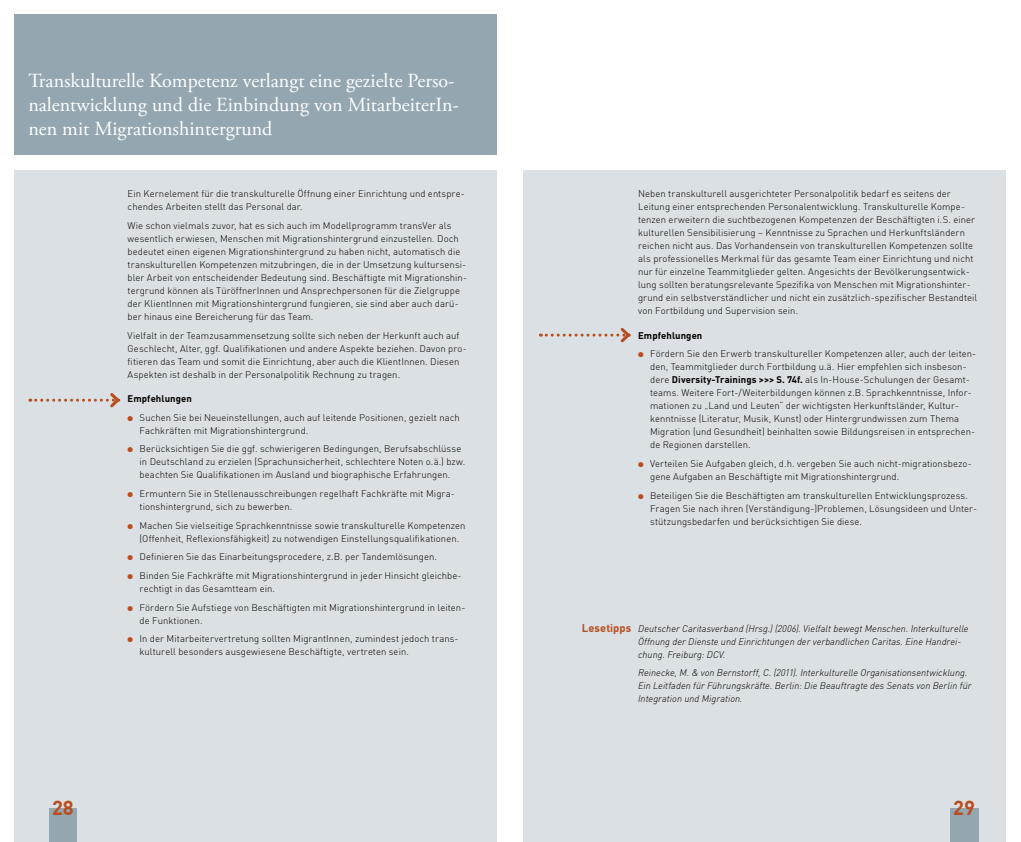
<style>
.page{position:relative;width:1021px;height:842px;background:#fff}
.page>*{position:absolute;margin:0;border:0;box-sizing:border-box;transform-origin:0 0}
.t1{font:20px/24px "Adobe Garamond Pro";color:#fff}
.t2{font:700 20px "DIN Offc";color:#b84d1f}
.t3{font:700 11px "DIN Offc";letter-spacing:.005em;color:#b84d1f}
.t4{font:300 9.5px/13px "DIN Offc";letter-spacing:.005em;color:#000}
.t5{font:italic 300 9.5px/13px "DIN Offc";letter-spacing:.005em;color:#000}
.t6{font:700 9.5px "DIN Offc";letter-spacing:.01em;color:#000}
.s1{color:#b84d1f}
.s2{font-weight:700}
</style>
<div class="page">
<div style="left:14px;top:14px;width:482px;height:141px;background:#94a7b0"></div>
<div style="left:14px;top:170px;width:482px;height:672px;background:#dae0e3"></div>
<div style="left:523px;top:170px;width:482px;height:672px;background:#dae0e3"></div>
<svg style="left:30px;top:393px;width:91px;height:15px"></svg>
<svg style="left:540px;top:328px;width:91px;height:15px"></svg>
<div style="left:950px;top:809px;width:28px;height:33px;background:#94a7b0"></div>
<div style="left:49px;top:809px;width:28px;height:33px;background:#94a7b0"></div>
<h1 class="t1" style="left:28px;top:69px;width:432px">Transkulturelle Kompetenz verlangt eine gezielte Perso&shy;nalentwicklung und die Einbindung von MitarbeiterIn&shy;nen mit Migrationshintergrund</h1>
<p class="t4" style="left:128px;top:187px;width:339px">Ein Kernelement für die transkulturelle Öffnung einer Einrichtung und entspre&shy;chendes Arbeiten stellt das Personal dar.</p>
<p class="t4" style="left:128px;top:219px;width:341px">Wie schon vielmals zuvor, hat es sich auch im Modellprogramm transVer als wesentlich erwiesen, Menschen mit Migrationshintergrund einzustellen. Doch bedeutet einen eigenen Migrationshintergrund zu haben nicht, automatisch die transkulturellen Kompetenzen mitzubringen, die in der Umsetzung kultursensi&shy;bler Arbeit von entscheidender Bedeutung sind. Beschäftigte mit Migrationshin&shy;tergrund können als TüröffnerInnen und Ansprechpersonen für die Zielgruppe der KlientInnen mit Migrationshintergrund fungieren, sie sind aber auch darü&shy;ber hinaus eine Bereicherung für das Team.</p>
<p class="t4" style="left:128px;top:328px;width:341px">Vielfalt in der Teamzusammensetzung sollte sich neben der Herkunft auch auf Geschlecht, Alter, ggf. Qualifikationen und andere Aspekte beziehen. Davon pro&shy;fitieren das Team und somit die Einrichtung, aber auch die KlientInnen. Diesen Aspekten ist deshalb in der Personalpolitik Rechnung zu tragen.</p>
<p class="t6" style="left:128px;top:392px;width:66px">Empfehlungen</p>
<p class="t4" style="left:140px;top:411px;width:322px;text-indent:-12px"><span class="s1">●</span> Suchen Sie bei Neueinstellungen, auch auf leitende Positionen, gezielt nach<br>Fachkräften mit Migrationshintergrund.</p>
<p class="t4" style="left:140px;top:442px;width:327px;text-indent:-12px"><span class="s1">●</span> Berücksichtigen Sie die ggf. schwierigeren Bedingungen, Berufsabschlüsse in Deutschland zu erzielen (Sprachunsicherheit, schlechtere Noten o.ä.) bzw. beachten Sie Qualifikationen im Ausland und biographische Erfahrungen.</p>
<p class="t4" style="left:140px;top:487px;width:317px;text-indent:-12px"><span class="s1">●</span> Ermuntern Sie in Stellenausschreibungen regelhaft Fachkräfte mit Migra&shy;tionshintergrund, sich zu bewerben.</p>
<p class="t4" style="left:140px;top:519px;width:327px;text-indent:-12px"><span class="s1">●</span> Machen Sie vielseitige Sprachkenntnisse sowie transkulturelle Kompetenzen (Offenheit, Reflexionsfähigkeit) zu notwendigen Einstellungsqualifikationen.</p>
<p class="t4" style="left:128px;top:550px;width:311px"><span class="s1">●</span> Definieren Sie das Einarbeitungsprocedere, z.B. per Tandemlösungen.</p>
<p class="t4" style="left:140px;top:569px;width:323px;text-indent:-12px"><span class="s1">●</span> Binden Sie Fachkräfte mit Migrationshintergrund in jeder Hinsicht gleichbe&shy;rechtigt in das Gesamtteam ein.</p>
<p class="t4" style="left:140px;top:601px;width:327px;text-indent:-12px"><span class="s1">●</span> Fördern Sie Aufstiege von Beschäftigten mit Migrationshintergrund in leiten&shy;de Funktionen.</p>
<p class="t4" style="left:140px;top:632px;width:320px;text-indent:-12px"><span class="s1">●</span> In der Mitarbeitervertretung sollten MigrantInnen, zumindest jedoch trans&shy;kulturell besonders ausgewiesene Beschäftigte, vertreten sein.</p>
<p class="t4" style="left:638px;top:187px;width:340px">Neben transkulturell ausgerichteter Personalpolitik bedarf es seitens der Leitung einer entsprechenden Personalentwicklung. Transkulturelle Kompe&shy;tenzen erweitern die suchtbezogenen Kompetenzen der Beschäftigten i.S. einer kulturellen Sensibilisierung – Kenntnisse zu Sprachen und Herkunftsländern reichen nicht aus. Das Vorhandensein von transkulturellen Kompetenzen sollte als professionelles Merkmal für das gesamte Team einer Einrichtung und nicht nur für einzelne Teammitglieder gelten. Angesichts der Bevölkerungsentwick&shy;lung sollten beratungsrelevante Spezifika von Menschen mit Migrationshinter&shy;grund ein selbstverständlicher und nicht ein zusätzlich-spezifischer Bestandteil von Fortbildung und Supervision sein.</p>
<p class="t6" style="left:638px;top:329px;width:66px">Empfehlungen</p>
<p class="t4" style="left:650px;top:347px;width:327px;text-indent:-12px"><span class="s1">●</span> Fördern Sie den Erwerb transkultureller Kompetenzen aller, auch der leiten&shy;den, Teammitglieder durch Fortbildung u.ä. Hier empfehlen sich insbeson&shy;dere <span class="s2">Diversity-Trainings &gt;&gt;&gt; S. 74f.</span> als In-House-Schulungen der Gesamt&shy;teams. Weitere Fort-/Weiterbildungen können z.B. Sprachkenntnisse, Infor&shy;mationen zu „Land und Leuten“ der wichtigsten Herkunftsländer, Kultur&shy;kenntnisse (Literatur, Musik, Kunst) oder Hintergrundwissen zum Thema Migration (und Gesundheit) beinhalten sowie Bildungsreisen in entsprechen&shy;de Regionen darstellen.</p>
<p class="t4" style="left:650px;top:457px;width:323px;text-indent:-12px"><span class="s1">●</span> Verteilen Sie Aufgaben gleich, d.h. vergeben Sie auch nicht-migrationsbezo&shy;gene Aufgaben an Beschäftigte mit Migrationshintergrund.</p>
<p class="t4" style="left:650px;top:489px;width:328px;text-indent:-12px"><span class="s1">●</span> Beteiligen Sie die Beschäftigten am transkulturellen Entwicklungsprozess.<br>Fragen Sie nach ihren (Verständigung-)Problemen, Lösungsideen und Unter&shy;stützungsbedarfen und berücksichtigen Sie diese.</p>
<p class="t5" style="left:638px;top:622px;width:332px">Deutscher Caritasverband (Hrsg.) (2006). Vielfalt bewegt Menschen. Interkulturelle<br>Öffnung der Dienste und Einrichtungen der verbandlichen Caritas. Eine Handrei&shy;chung. Freiburg: DCV.</p>
<p class="t5" style="left:638px;top:666px;width:335px">Reinecke, M. &amp; von Bernstorff, C. (2011). Interkulturelle Organisationsentwicklung.<br>Ein Leitfaden für Führungskräfte. Berlin: Die Beauftragte des Senats von Berlin für<br>Integration und Migration.</p>
<p class="t3" style="left:582px;top:621px;width:51px">Lesetipps</p>
<h1 class="t2" style="left:52px;top:794px;width:23px">28</h1>
<h1 class="t2" style="left:953px;top:794px;width:23px">29</h1>
</div>
